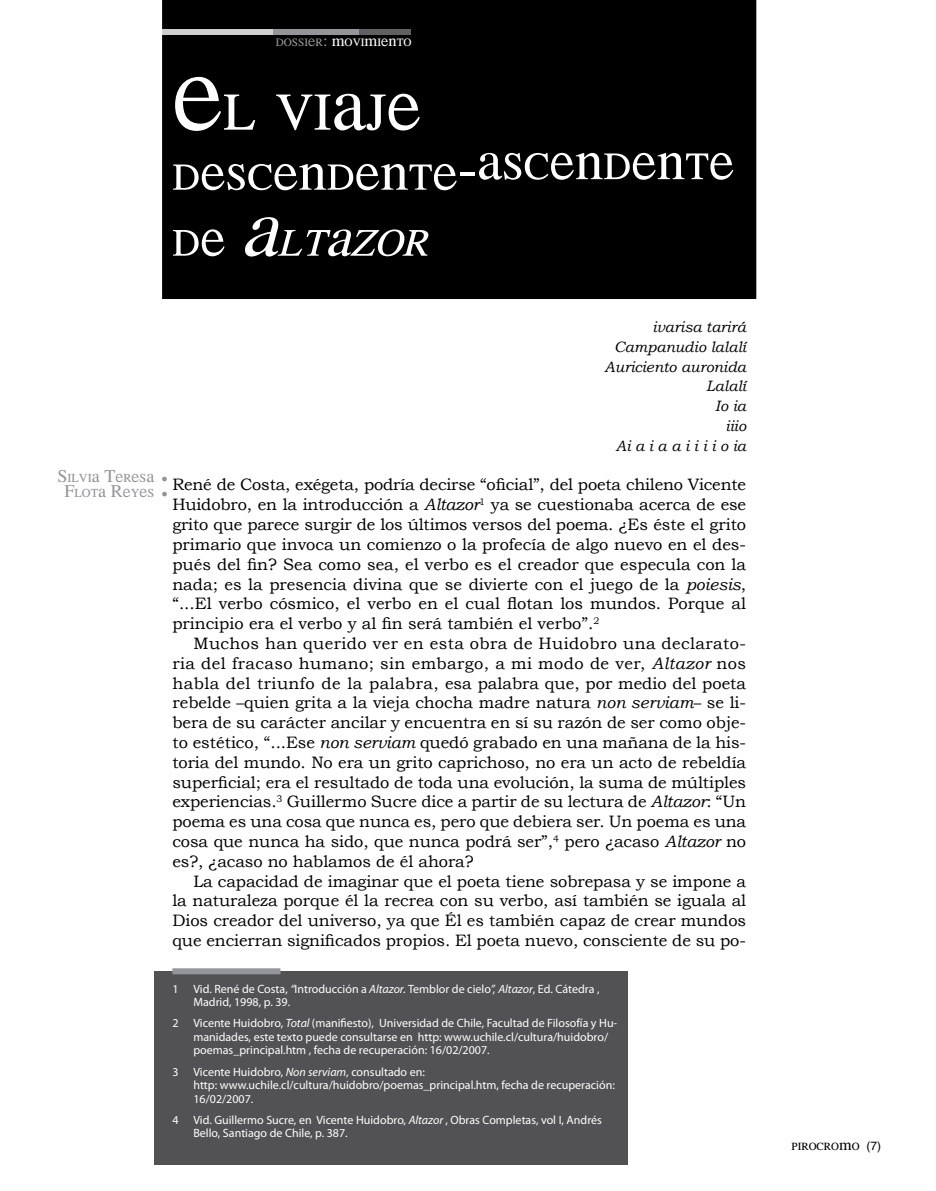
<style>
.page{position:relative;width:936px;height:1191px;background:#fff}
.page>*{position:absolute;margin:0;border:0;box-sizing:border-box;transform-origin:0 0}
.t1{font:78px "MEAN26 Serif";color:#fff}
.t2{font:italic 57px "MEAN26 Serif";color:#fff}
.t3{font:55.8px "MEAN26 Serif";color:#fff}
.t4{font:18px/15px "MEAN26 Serif";color:#939598;text-align:center}
.t5{font:16.5px/19.8px "Bookman Old Style";letter-spacing:-.005em;color:#000;text-align:justify}
.t6{font:16.5px "MEAN26 Serif";color:#fff}
.t7{font:16.05px "MEAN26 Serif";color:#000}
.t8{font:italic 15px/19.8px "Bookman Old Style";color:#000;text-align:right}
.t9{font:12px/13.5px "Myriad Pro";color:#fff}
.s1{color:#939598}
.s2{font-size:57px}
.s3{font-style:normal}
.s4{font-style:italic}
.s5{font-size:15px}
.s6{font-family:"Helvetica";font-size:12px}
</style>
<div class="page">
<div style="left:162px;top:0;width:594px;height:299px;background:#000"></div>
<div style="left:163px;top:29px;width:248px;height:5px;background:#5f6062"></div>
<div style="left:163px;top:29px;width:110px;height:5px;background:#cdcfd0"></div>
<div style="left:273px;top:29px;width:85px;height:5px;background:#939598"></div>
<svg style="left:162px;top:476px;width:5px;height:20px"></svg>
<div style="left:154px;top:971px;width:473px;height:193px;background:#525255"></div>
<div style="left:172px;top:968px;width:108px;height:6px;background:#939598"></div>
<p class="t6" style="left:276px;top:30px;width:137px"><span class="s1">dossier:</span> movimiento</p>
<h1 class="t1" style="left:172px;top:55px;width:250px">El viaje</h1>
<h3 class="t3" style="left:172px;top:136px;width:563px">descendente<span class="s2">-</span><sup>ascendente</sup></h3>
<h2 class="t2" style="left:172px;top:201px;width:274px"><span class="s3">d e</span> Altazor</h2>
<p class="t4" style="left:57px;top:468px;width:98px">Silvia Teresa<br>Flota Reyes</p>
<p class="t8" style="left:604px;top:317px;width:143px">ivarisa tarirá<br>Campanudio lalalí<br>Auriciento auronida<br>Lalalí<br>Io ia<br>iiio<br>Ai a i a a i i i i o ia</p>
<p class="t5" style="left:172px;top:475px;width:575px">René de Costa, exégeta, podría decirse “oficial”, del poeta chileno Vicente Huidobro, en la introducción a <span class="s4">Altazor</span><sup>1</sup> ya se cuestionaba acerca de ese grito que parece surgir de los últimos versos del poema. ¿Es éste el grito primario que invoca un comienzo o la profecía de algo nuevo en el des&shy;pués del fin? Sea como sea, el verbo es el creador que especula con la nada; es la presencia divina que se divierte con el juego de la <span class="s4">poiesis</span>, “...El verbo cósmico, el verbo en el cual flotan los mundos. Porque al principio era el verbo y al fin será también el verbo”.<sup>2</sup></p>
<p class="t5" style="left:172px;top:633px;width:575px;text-indent:21px">Muchos han querido ver en esta obra de Huidobro una declarato&shy;ria del fracaso humano; sin embargo, a mi modo de ver, <span class="s4">Altazor</span> nos habla del triunfo de la palabra, esa palabra que, por medio del poeta rebelde <span class="s5">–</span>quien grita a la vieja chocha madre natura <span class="s4">non serviam</span><span class="s5">–</span> se li&shy;bera de su carácter ancilar y encuentra en sí su razón de ser como obje&shy;to estético, “...Ese <span class="s4">non serviam</span> quedó grabado en una mañana de la his&shy;toria del mundo. No era un grito caprichoso, no era un acto de rebeldía superficial; era el resultado de toda una evolución, la suma de múltiples experiencias.<sup>3</sup> Guillermo Sucre dice a partir de su lectura de <span class="s4">Altazor</span>: “Un poema es una cosa que nunca es, pero que debiera ser. Un poema es una cosa que nunca ha sido, que nunca podrá ser”,<sup>4</sup> pero ¿acaso <span class="s4">Altazor</span> no es?, ¿acaso no hablamos de él ahora?</p>
<p class="t5" style="left:172px;top:871px;width:575px;text-indent:21px">La capacidad de imaginar que el poeta tiene sobrepasa y se impone a la naturaleza porque él la recrea con su verbo, así también se iguala al Dios creador del universo, ya que Él es también capaz de crear mundos que encierran significados propios. El poeta nuevo, consciente de su po-</p>
<p class="t9" style="left:193px;top:981px;width:407px;text-indent:-21px">1 Vid. René de Costa, <span class="s4">“</span>Introducción a <span class="s4">Altazor.</span> Temblor de cielo<span class="s4">”, Altazor</span>, Ed. Cátedra ,<br>Madrid, 1998, p. 39.</p>
<p class="t9" style="left:193px;top:1016px;width:425px;text-indent:-21px">2 Vicente Huidobro, <span class="s4">Total</span> (manifiesto), Universidad de Chile, Facultad de Filosofía y Hu&shy;manidades, este texto puede consultarse en http: www.uchile.cl/cultura/huidobro/ poemas_principal.htm , fecha de recuperación: 16/02/2007.</p>
<p class="t9" style="left:193px;top:1064px;width:423px;text-indent:-21px">3 Vicente Huidobro, <span class="s4">Non serviam</span>, consultado en:<br>http: www.uchile.cl/cultura/huidobro/poemas_principal.htm, fecha de recuperación:<br>16/02/2007.</p>
<p class="t9" style="left:193px;top:1113px;width:410px;text-indent:-21px">4 Vid. Guillermo Sucre, en Vicente Huidobro, <span class="s4">Altazor</span> , Obras Completas, vol I, Andrés<br>Bello, Santiago de Chile, p. 387.</p>
<p class="t7" style="left:791px;top:1134px;width:91px">pirocromo <span class="s6">(7)</span></p>
</div>
